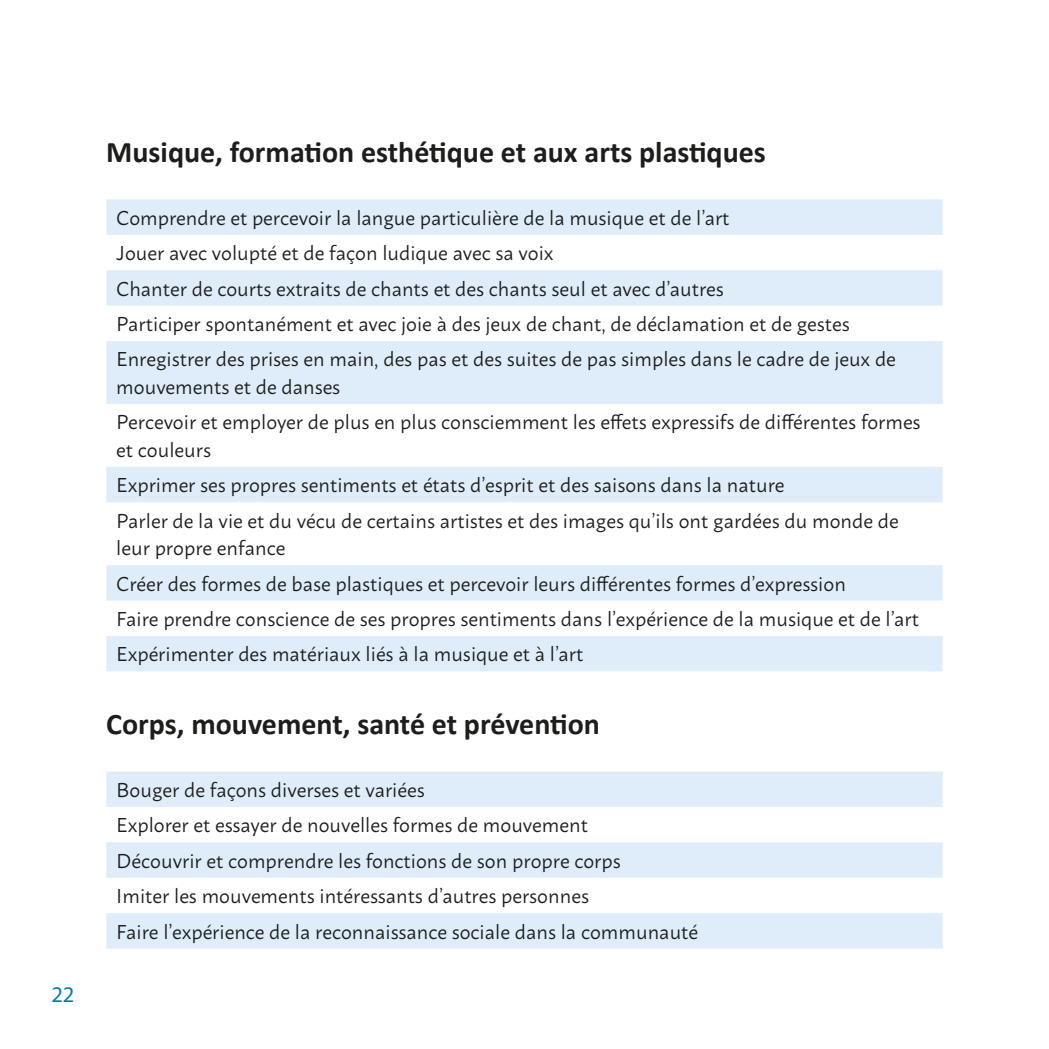
<style>
.page{position:relative;width:1049px;height:1049px;background:#fff}
.page>*{position:absolute;margin:0;border:0;box-sizing:border-box;transform-origin:0 0}
.t1{font:700 30px "Calibri";color:#1d1d1b}
.t2{font:22.5px "Myriad Pro";color:#047daa}
.Fließtext_Aufzählung{font:20px/27.5px "Macho";color:#1d1d1b}
</style>
<div class="page">
<svg style="left:106px;top:199px;width:837px;height:472px;fill:#e4f0fa"></svg>
<svg style="left:106px;top:771px;width:837px;height:177px;fill:#deedf9"></svg>
<p class="t2" style="left:51px;top:980px;width:25px">22</p>
<p class="t1" style="left:106px;top:131px;width:661px">Musique, formation esthétique et aux arts plastiques</p>
<p class="Fließtext_Aufzählung" style="left:116px;top:202px;width:615px">Comprendre et percevoir la langue particulière de la musique et de l’art</p>
<p class="Fließtext_Aufzählung" style="left:116px;top:237px;width:439px">Jouer avec volupté et de façon ludique avec sa voix</p>
<p class="Fließtext_Aufzählung" style="left:116px;top:273px;width:609px">Chanter de courts extraits de chants et des chants seul et avec d’autres</p>
<p class="Fließtext_Aufzählung" style="left:116px;top:308px;width:735px">Participer spontanément et avec joie à des jeux de chant, de déclamation et de gestes</p>
<p class="Fließtext_Aufzählung" style="left:116px;top:344px;width:781px">Enregistrer des prises en main, des pas et des suites de pas simples dans le cadre de jeux de mouvements et de danses</p>
<p class="Fließtext_Aufzählung" style="left:116px;top:406px;width:806px">Percevoir et employer de plus en plus consciemment les effets expressifs de différentes formes et couleurs</p>
<p class="Fließtext_Aufzählung" style="left:116px;top:469px;width:670px">Exprimer ses propres sentiments et états d’esprit et des saisons dans la nature</p>
<p class="Fließtext_Aufzählung" style="left:116px;top:505px;width:784px">Parler de la vie et du vécu de certains artistes et des images qu’ils ont gardées du monde de leur propre enfance</p>
<p class="Fließtext_Aufzählung" style="left:116px;top:568px;width:731px">Créer des formes de base plastiques et percevoir leurs différentes formes d’expression</p>
<p class="Fließtext_Aufzählung" style="left:116px;top:603px;width:804px">Faire prendre conscience de ses propres sentiments dans l’expérience de la musique et de l’art</p>
<p class="Fließtext_Aufzählung" style="left:116px;top:638px;width:468px">Expérimenter des matériaux liés à la musique et à l’art</p>
<p class="t1" style="left:106px;top:703px;width:495px">Corps, mouvement, santé et prévention</p>
<p class="Fließtext_Aufzählung" style="left:116px;top:774px;width:310px">Bouger de façons diverses et variées</p>
<p class="Fließtext_Aufzählung" style="left:116px;top:809px;width:473px">Explorer et essayer de nouvelles formes de mouvement</p>
<p class="Fließtext_Aufzählung" style="left:116px;top:845px;width:506px">Découvrir et comprendre les fonctions de son propre corps</p>
<p class="Fließtext_Aufzählung" style="left:116px;top:880px;width:474px">Imiter les mouvements intéressants d’autres personnes</p>
<p class="Fließtext_Aufzählung" style="left:116px;top:916px;width:583px">Faire l’expérience de la reconnaissance sociale dans la communauté</p>
</div>
